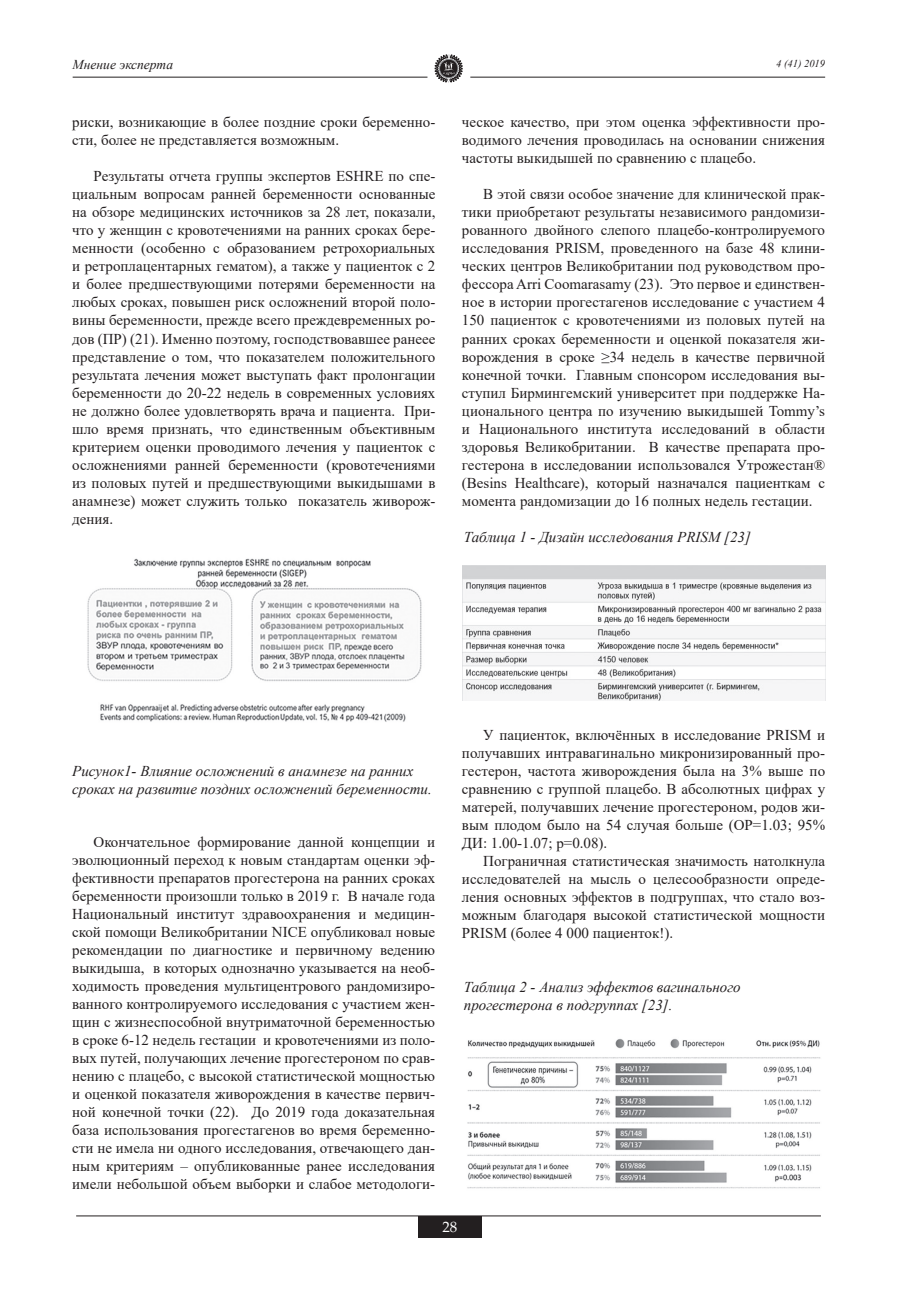
<style>
.page{position:relative;width:906px;height:1289px;background:#fff}
.page>*{position:absolute;margin:0;border:0;box-sizing:border-box;transform-origin:0 0}
.Таблица{font:15px/18px "Times New Roman";color:#231f20;text-align:justify}
.t1{font:italic 15px/18px "Times New Roman";color:#231f20}
.t2{font:15px "Palatino Linotype";color:#fff}
.t3{font:italic 13.5px "Times New Roman";color:#231f20}
.t4{font:italic 10.5px "Times New Roman";color:#231f20}
</style>
<div class="page">
<hr style="left:73px;top:77px;width:354px;height:1px;background:#231f20">
<hr style="left:470px;top:77px;width:355px;height:1px;background:#231f20">
<hr style="left:76px;top:1215px;width:745px;height:1px;background:#231f20">
<div style="left:418px;top:1216px;width:64px;height:21px;background:#231f20"></div>
<svg style="left:434px;top:54px;width:29px;height:29px"></svg>
<img style="left:87px;top:558px;width:335px;height:164px">
<img style="left:462px;top:565px;width:363px;height:135px">
<img style="left:467px;top:1039px;width:354px;height:150px">
<p class="t3" style="left:73px;top:56px;width:102px">Мнение эксперта</p>
<p class="t4" style="left:776px;top:57px;width:50px">4 (41) 2019</p>
<p class="Таблица" style="left:72px;top:113px;width:365px">риски, возникающие в более поздние сроки беременно&shy;сти, более не представляется возможным.</p>
<p class="Таблица" style="left:72px;top:167px;width:365px;text-indent:21px">Результаты отчета группы экспертов ESHRE по спе&shy;циальным вопросам ранней беременности основанные на обзоре медицинских источников за 28 лет, показали, что у женщин с кровотечениями на ранних сроках бере&shy;менности (особенно с образованием ретрохориальных и ретроплацентарных гематом), а также у пациенток с 2 и более предшествующими потерями беременности на любых сроках, повышен риск осложнений второй поло&shy;вины беременности, прежде всего преждевременных ро&shy;дов (ПР) (21). Именно поэтому, господствовавшее ранеее представление о том, что показателем положительного результата лечения может выступать факт пролонгации беременности до 20-22 недель в современных условиях не должно более удовлетворять врача и пациента. При&shy;шло время признать, что единственным объективным критерием оценки проводимого лечения у пациенток с осложнениями ранней беременности (кровотечениями из половых путей и предшествующими выкидышами в анамнезе) может служить только показатель живорож&shy;дения.</p>
<p class="Таблица" style="left:462px;top:113px;width:365px">ческое качество, при этом оценка эффективности про&shy;водимого лечения проводилась на основании снижения частоты выкидышей по сравнению с плацебо.</p>
<p class="Таблица" style="left:462px;top:185px;width:365px;text-indent:21px">В этой связи особое значение для клинической прак&shy;тики приобретают результаты независимого рандомизи&shy;рованного двойного слепого плацебо-контролируемого исследования PRISM, проведенного на базе 48 клини&shy;ческих центров Великобритании под руководством про&shy;фессора Arri Coomarasamy (23). Это первое и единствен&shy;ное в истории прогестагенов исследование с участием 4<br>150 пациенток с кровотечениями из половых путей на ранних сроках беременности и оценкой показателя жи&shy;ворождения в сроке ≥34 недель в качестве первичной конечной точки. Главным спонсором исследования вы&shy;ступил Бирмингемский университет при поддержке На&shy;ционального центра по изучению выкидышей Tommy’s и Национального института исследований в области здоровья Великобритании. В качестве препарата про&shy;гестерона в исследовании использовался Утрожестан® (Besins Healthcare), который назначался пациенткам c момента рандомизации до 16 полных недель гестации.</p>
<p class="t1" style="left:464px;top:528px;width:288px">Таблица 1 - Дизайн исследования PRISM [23]</p>
<p class="t1" style="left:72px;top:761px;width:361px">Рисунок1- Влияние осложнений в анамнезе на ранних сроках на развитие поздних осложнений беременности.</p>
<p class="Таблица" style="left:72px;top:832px;width:364px;text-indent:21px">Окончательное формирование данной концепции и эволюционный переход к новым стандартам оценки эф&shy;фективности препаратов прогестерона на ранних сроках беременности произошли только в 2019 г. В начале года Национальный институт здравоохранения и медицин&shy;ской помощи Великобритании NICE опубликовал новые рекомендации по диагностике и первичному ведению выкидыша, в которых однозначно указывается на необ&shy;ходимость проведения мультицентрового рандомизиро&shy;ванного контролируемого исследования с участием жен&shy;щин с жизнеспособной внутриматочной беременностью в сроке 6-12 недель гестации и кровотечениями из поло&shy;вых путей, получающих лечение прогестероном по срав&shy;нению с плацебо, с высокой статистической мощностью и оценкой показателя живорождения в качестве первич&shy;ной конечной точки (22). До 2019 года доказательная база использования прогестагенов во время беременно&shy;сти не имела ни одного исследования, отвечающего дан&shy;ным критериям – опубликованные ранее исследования имели небольшой объем выборки и слабое методологи-</p>
<p class="Таблица" style="left:462px;top:725px;width:365px;text-indent:21px">У пациенток, включённых в исследование PRISM и получавших интравагинально микронизированный про&shy;гестерон, частота живорождения была на 3% выше по сравнению с группой плацебо. В абсолютных цифрах у матерей, получавших лечение прогестероном, родов жи&shy;вым плодом было на 54 случая больше (OP=1.03; 95% ДИ: 1.00-1.07; p=0.08).</p>
<p class="Таблица" style="left:462px;top:851px;width:365px;text-indent:21px">Пограничная статистическая значимость натолкнула исследователей на мысль о целесообразности опреде&shy;ления основных эффектов в подгруппах, что стало воз&shy;можным благодаря высокой статистической мощности PRISM (более 4 000 пациенток!).</p>
<p class="t1" style="left:464px;top:977px;width:278px">Таблица 2 - Анализ эффектов вагинального прогестерона в подгруппах [23].</p>
<p class="t2" style="left:442px;top:1216px;width:16px">28</p>
</div>
